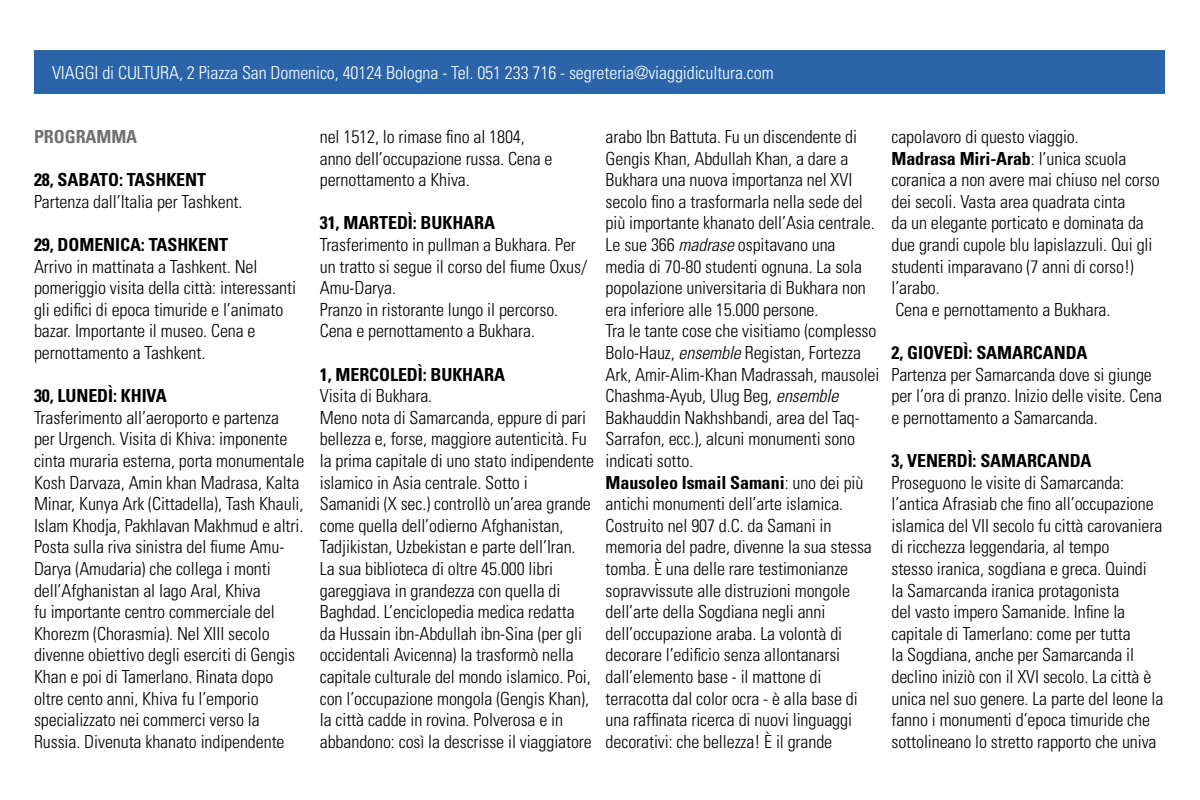
<style>
.page{position:relative;width:1200px;height:800px;background:#fff}
.page>*{position:absolute;margin:0;border:0;box-sizing:border-box;transform-origin:0 0}
.t1{font:300 condensed 18px/21.6px "Univers LT Std";letter-spacing:-.005em;color:#000}
.t2{font:700 condensed 18px "Univers LT Std";letter-spacing:-.005em;color:#000}
.t3{font:300 condensed 18px "Univers LT Std";letter-spacing:-.005em;color:#fff}
.t4{font:700 condensed 18px "Univers LT Std";letter-spacing:-.005em;color:#707172}
.s1{font-style:italic}
.s2{font-weight:700}
</style>
<div class="page">
<div style="left:34px;top:50px;width:1131px;height:44px;background:#2b64a9"></div>
<p class="t3" style="left:52px;top:61px;width:723px">VIAGGI di CULTURA, 2 Piazza San Domenico, 40124 Bologna - Tel. 051 233 716 - segreteria@viaggidicultura.com</p>
<p class="t4" style="left:34px;top:126px;width:105px">PROGRAMMA</p>
<p class="t2" style="left:34px;top:169px;width:174px">28, SABATO: TASHKENT</p>
<p class="t1" style="left:34px;top:191px;width:210px">Partenza dall’Italia per Tashkent.</p>
<p class="t2" style="left:34px;top:234px;width:196px">29, DOMENICA: TASHKENT</p>
<p class="t1" style="left:34px;top:256px;width:264px">Arrivo in mattinata a Tashkent. Nel pomeriggio visita della città: interessanti gli edifici di epoca timuride e l’animato bazar. Importante il museo. Cena e pernottamento a Tashkent.</p>
<p class="t2" style="left:34px;top:385px;width:134px">30, LUNEDÌ: KHIVA</p>
<p class="t1" style="left:34px;top:407px;width:272px">Trasferimento all’aeroporto e partenza per Urgench. Visita di Khiva: imponente cinta muraria esterna, porta monumentale Kosh Darvaza, Amin khan Madrasa, Kalta Minar, Kunya Ark (Cittadella), Tash Khauli, Islam Khodja, Pakhlavan Makhmud e altri.<br>Posta sulla riva sinistra del fiume Amu-Darya (Amudaria) che collega i monti dell’Afghanistan al lago Aral, Khiva<br>fu importante centro commerciale del Khorezm (Chorasmia). Nel XIII secolo divenne obiettivo degli eserciti di Gengis Khan e poi di Tamerlano. Rinata dopo oltre cento anni, Khiva fu l’emporio specializzato nei commerci verso la Russia. Divenuta khanato indipendente</p>
<p class="t1" style="left:320px;top:126px;width:234px">nel 1512, lo rimase fino al 1804, anno dell’occupazione russa. Cena e pernottamento a Khiva.</p>
<p class="t2" style="left:320px;top:212px;width:177px">31, MARTEDÌ: BUKHARA</p>
<p class="t1" style="left:320px;top:234px;width:269px">Trasferimento in pullman a Bukhara. Per un tratto si segue il corso del fiume Oxus/ Amu-Darya.<br>Pranzo in ristorante lungo il percorso.<br>Cena e pernottamento a Bukhara.</p>
<p class="t2" style="left:320px;top:363px;width:187px">1, MERCOLEDÌ: BUKHARA</p>
<p class="t1" style="left:320px;top:385px;width:276px">Visita di Bukhara.<br>Meno nota di Samarcanda, eppure di pari bellezza e, forse, maggiore autenticità. Fu la prima capitale di uno stato indipendente islamico in Asia centrale. Sotto i<br>Samanidi (X sec.) controllò un’area grande come quella dell’odierno Afghanistan, Tadjikistan, Uzbekistan e parte dell’Iran.<br>La sua biblioteca di oltre 45.000 libri gareggiava in grandezza con quella di Baghdad. L’enciclopedia medica redatta da Hussain ibn-Abdullah ibn-Sina (per gli occidentali Avicenna) la trasformò nella capitale culturale del mondo islamico. Poi, con l’occupazione mongola (Gengis Khan), la città cadde in rovina. Polverosa e in abbandono: così la descrisse il viaggiatore</p>
<p class="t1" style="left:606px;top:126px;width:275px">arabo Ibn Battuta. Fu un discendente di Gengis Khan, Abdullah Khan, a dare a Bukhara una nuova importanza nel XVI secolo fino a trasformarla nella sede del più importante khanato dell’Asia centrale.<br>Le sue 366 <span class="s1">madrase</span> ospitavano una media di 70-80 studenti ognuna. La sola popolazione universitaria di Bukhara non era inferiore alle 15.000 persone.<br>Tra le tante cose che visitiamo (complesso Bolo-Hauz, <span class="s1">ensemble</span> Registan, Fortezza Ark, Amir-Alim-Khan Madrassah, mausolei Chashma-Ayub, Ulug Beg, <span class="s1">ensemble </span>Bakhauddin Nakhshbandi, area del Taq-Sarrafon, ecc.), alcuni monumenti sono indicati sotto.<br><span class="s2">Mausoleo Ismail Samani</span>: uno dei più antichi monumenti dell’arte islamica.<br>Costruito nel 907 d.C. da Samani in memoria del padre, divenne la sua stessa tomba. È una delle rare testimonianze sopravvissute alle distruzioni mongole dell’arte della Sogdiana negli anni dell’occupazione araba. La volontà di decorare l’edificio senza allontanarsi dall’elemento base - il mattone di terracotta dal color ocra - è alla base di una raffinata ricerca di nuovi linguaggi decorativi: che bellezza! È il grande</p>
<p class="t1" style="left:891px;top:126px;width:270px">capolavoro di questo viaggio.<br><span class="s2">Madrasa Miri-Arab</span>: l’unica scuola coranica a non avere mai chiuso nel corso dei secoli. Vasta area quadrata cinta<br>da un elegante porticato e dominata da due grandi cupole blu lapislazzuli. Qui gli studenti imparavano (7 anni di corso!) l’arabo.<br>Cena e pernottamento a Bukhara.</p>
<p class="t2" style="left:891px;top:342px;width:198px">2, GIOVEDÌ: SAMARCANDA</p>
<p class="t1" style="left:891px;top:364px;width:272px">Partenza per Samarcanda dove si giunge per l’ora di pranzo. Inizio delle visite. Cena e pernottamento a Samarcanda.</p>
<p class="t2" style="left:891px;top:450px;width:202px">3, VENERDÌ: SAMARCANDA</p>
<p class="t1" style="left:891px;top:472px;width:273px">Proseguono le visite di Samarcanda: l’antica Afrasiab che fino all’occupazione islamica del VII secolo fu città carovaniera di ricchezza leggendaria, al tempo<br>stesso iranica, sogdiana e greca. Quindi<br>la Samarcanda iranica protagonista<br>del vasto impero Samanide. Infine la capitale di Tamerlano: come per tutta<br>la Sogdiana, anche per Samarcanda il declino iniziò con il XVI secolo. La città è unica nel suo genere. La parte del leone la fanno i monumenti d’epoca timuride che sottolineano lo stretto rapporto che univa</p>
</div>
